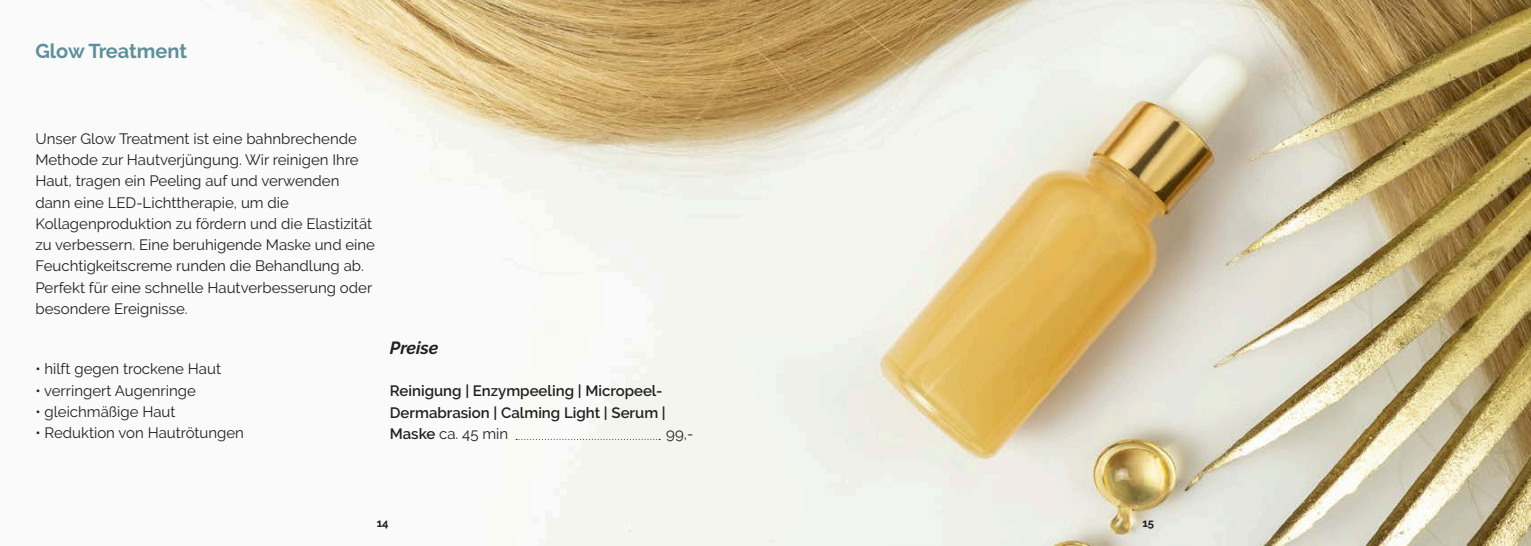
<style>
.page{position:relative;width:1531px;height:546px;background:#fff}
.page>*{position:absolute;margin:0;border:0;box-sizing:border-box;transform-origin:0 0}
.t1{font:700 20px "Raleway";color:#5f909a}
.t2{font:italic 700 17.5px "Raleway";color:#231f20}
.t3{font:15px/21.2px "Raleway";color:#231f20}
.t4{font:600 15px/21.2px "Raleway";color:#231f20}
.t5{font:700 11.25px "Raleway";color:#231f20}
.s1{font-weight:400}
</style>
<div class="page">
<img style="left:243px;top:0;width:1288px;height:546px">
<svg style="left:516px;top:439px;width:144px;height:1px"></svg>
<h1 class="t1" style="left:35px;top:40px;width:153px">Glow Treatment</h1>
<p class="t3" style="left:35px;top:128px;width:341px">Unser Glow Treatment ist eine bahnbrechende Methode zur Hautverjüngung. Wir reinigen Ihre Haut, tragen ein Peeling auf und verwenden dann eine LED-Lichttherapie, um die Kollagenproduktion zu fördern und die Elastizität zu verbessern. Eine beruhigende Maske und eine Feuchtigkeitscreme runden die Behandlung ab.<br>Perfekt für eine schnelle Hautverbesserung oder besondere Ereignisse.</p>
<p class="t3" style="left:35px;top:358px;width:187px">• hilft gegen trockene Haut</p>
<p class="t3" style="left:35px;top:379px;width:162px">• verringert Augenringe</p>
<p class="t3" style="left:35px;top:401px;width:141px">• gleichmäßige Haut</p>
<p class="t3" style="left:35px;top:422px;width:210px">• Reduktion von Hautrötungen</p>
<p class="t2" style="left:390px;top:337px;width:50px">Preise</p>
<p class="t4" style="left:390px;top:380px;width:277px">Reinigung | Enzympeeling | Micropeel-<br>Dermabrasion | Calming Light | Serum |<br>Maske <span class="s1">ca. 45 min</span></p>
<p class="t3" style="left:666px;top:423px;width:29px">99,-</p>
<p class="t5" style="left:377px;top:516px;width:13px">14</p>
<p class="t5" style="left:1142px;top:516px;width:13px">15</p>
</div>
